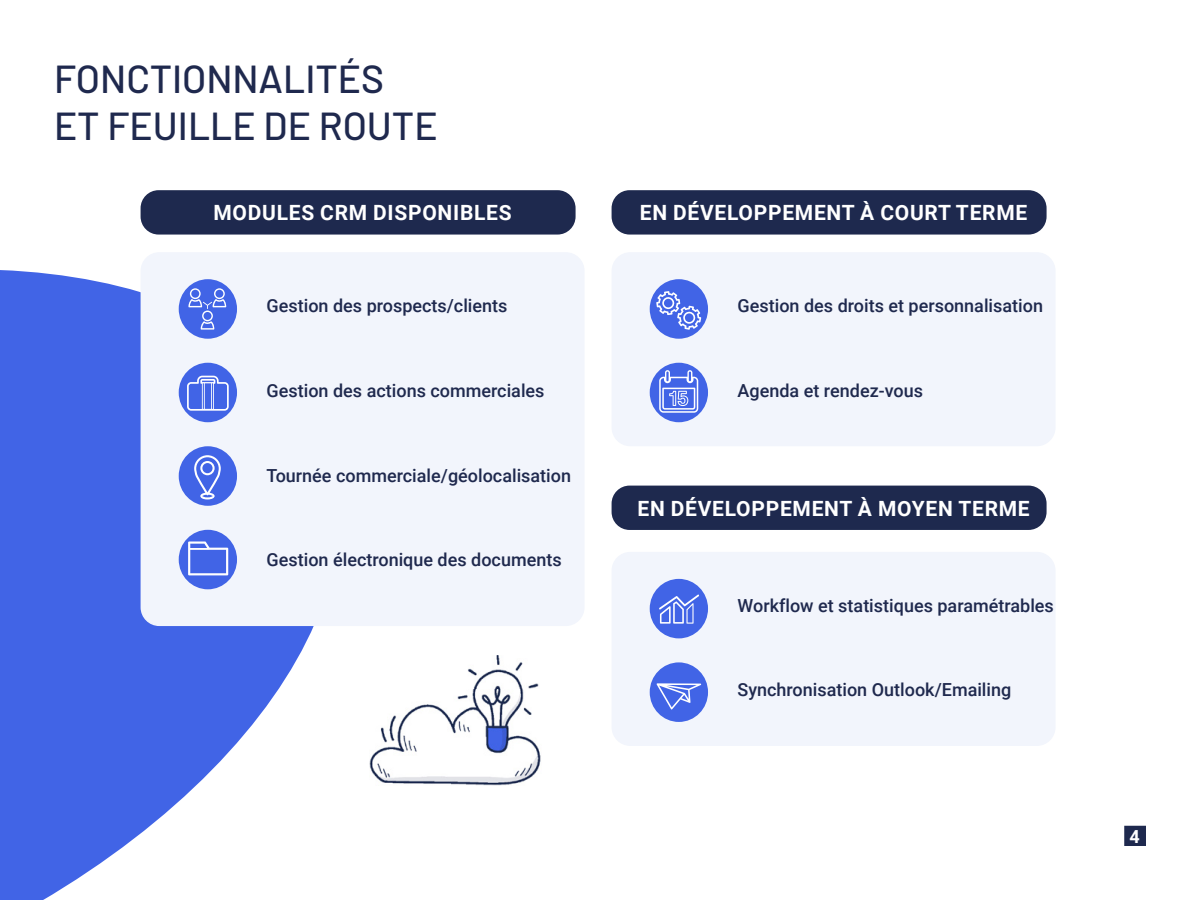
<style>
.page{position:relative;width:1200px;height:900px;background:#fff}
.page>*{position:absolute;margin:0;border:0;box-sizing:border-box;transform-origin:0 0}
.t1{font:500 39px/46.8px "Barlow";color:#1f294e}
.t2{font:700 21px "Roboto";letter-spacing:.035em;color:#fff}
.t3{font:500 18px "Roboto";color:#1f294e}
.t4{font:700 18px "Roboto";color:#fff}
</style>
<div class="page">
<svg style="left:0;top:216px;width:370px;height:684px;fill:#4164e6"></svg>
<div style="left:1124px;top:826px;width:22px;height:20px;background:#1e294e"></div>
<div style="left:141px;top:253px;width:443px;height:372px;background:#f2f5fc;border-radius:18px"></div>
<div style="left:141px;top:252px;width:444px;height:374px;border:2px solid #f2f5fc;border-radius:18px"></div>
<div style="left:179px;top:279px;width:58px;height:60px;background:#4164e6;border-radius:50%"></div>
<svg style="left:188px;top:288px;width:38px;height:42px"></svg>
<div style="left:179px;top:363px;width:58px;height:59px;background:#4164e6;border-radius:50%"></div>
<div style="left:179px;top:446px;width:58px;height:60px;background:#4164e6;border-radius:50%"></div>
<div style="left:179px;top:530px;width:58px;height:59px;background:#4164e6;border-radius:50%"></div>
<div style="left:141px;top:190px;width:435px;height:45px;background:#1e294e;border-radius:18px"></div>
<svg style="left:187px;top:376px;width:42px;height:35px"></svg>
<svg style="left:194px;top:455px;width:27px;height:44px"></svg>
<svg style="left:188px;top:541px;width:40px;height:34px"></svg>
<div style="left:612px;top:253px;width:443px;height:193px;background:#f2f5fc;border-radius:18px"></div>
<div style="left:612px;top:252px;width:444px;height:194px;border:2px solid #f2f5fc;border-radius:18px"></div>
<div style="left:650px;top:279px;width:58px;height:60px;background:#4164e6;border-radius:50%"></div>
<div style="left:650px;top:363px;width:58px;height:59px;background:#4164e6;border-radius:50%"></div>
<div style="left:612px;top:190px;width:435px;height:45px;background:#1e294e;border-radius:18px"></div>
<svg style="left:656px;top:291px;width:45px;height:39px"></svg>
<svg style="left:659px;top:370px;width:39px;height:43px"></svg>
<div style="left:612px;top:486px;width:435px;height:44px;background:#1e294e;border-radius:18px"></div>
<div style="left:612px;top:553px;width:443px;height:192px;background:#f2f5fc;border-radius:18px"></div>
<div style="left:612px;top:552px;width:444px;height:194px;border:2px solid #f2f5fc;border-radius:18px"></div>
<div style="left:650px;top:579px;width:58px;height:59px;background:#4164e6;border-radius:50%"></div>
<div style="left:650px;top:662px;width:58px;height:60px;background:#4164e6;border-radius:50%"></div>
<svg style="left:659px;top:594px;width:40px;height:30px"></svg>
<svg style="left:657px;top:683px;width:44px;height:26px"></svg>
<img style="left:370px;top:688px;width:171px;height:97px">
<img style="left:468px;top:656px;width:71px;height:32px">
<h1 class="t1" style="left:54px;top:52px;width:385px">FONCTIONNALITÉS<br>ET FEUILLE DE ROUTE</h1>
<p class="t2" style="left:213px;top:198px;width:300px">MODULES CRM DISPONIBLES</p>
<p class="t3" style="left:267px;top:293px;width:242px">Gestion des prospects/clients</p>
<p class="t3" style="left:267px;top:378px;width:279px">Gestion des actions commerciales</p>
<p class="t3" style="left:267px;top:463px;width:306px">Tournée commerciale/géolocalisation</p>
<p class="t3" style="left:267px;top:547px;width:297px">Gestion électronique des documents</p>
<p class="t2" style="left:640px;top:198px;width:389px">EN DÉVELOPPEMENT À COURT TERME</p>
<p class="t3" style="left:738px;top:293px;width:307px">Gestion des droits et personnalisation</p>
<p class="t3" style="left:738px;top:378px;width:187px">Agenda et rendez-vous</p>
<p class="t2" style="left:637px;top:493px;width:394px">EN DÉVELOPPEMENT À MOYEN TERME</p>
<p class="t3" style="left:738px;top:593px;width:318px">Workflow et statistiques paramétrables</p>
<p class="t3" style="left:738px;top:677px;width:275px">Synchronisation Outlook/Emailing</p>
<p class="t4" style="left:1130px;top:824px;width:12px">4</p>
</div>
